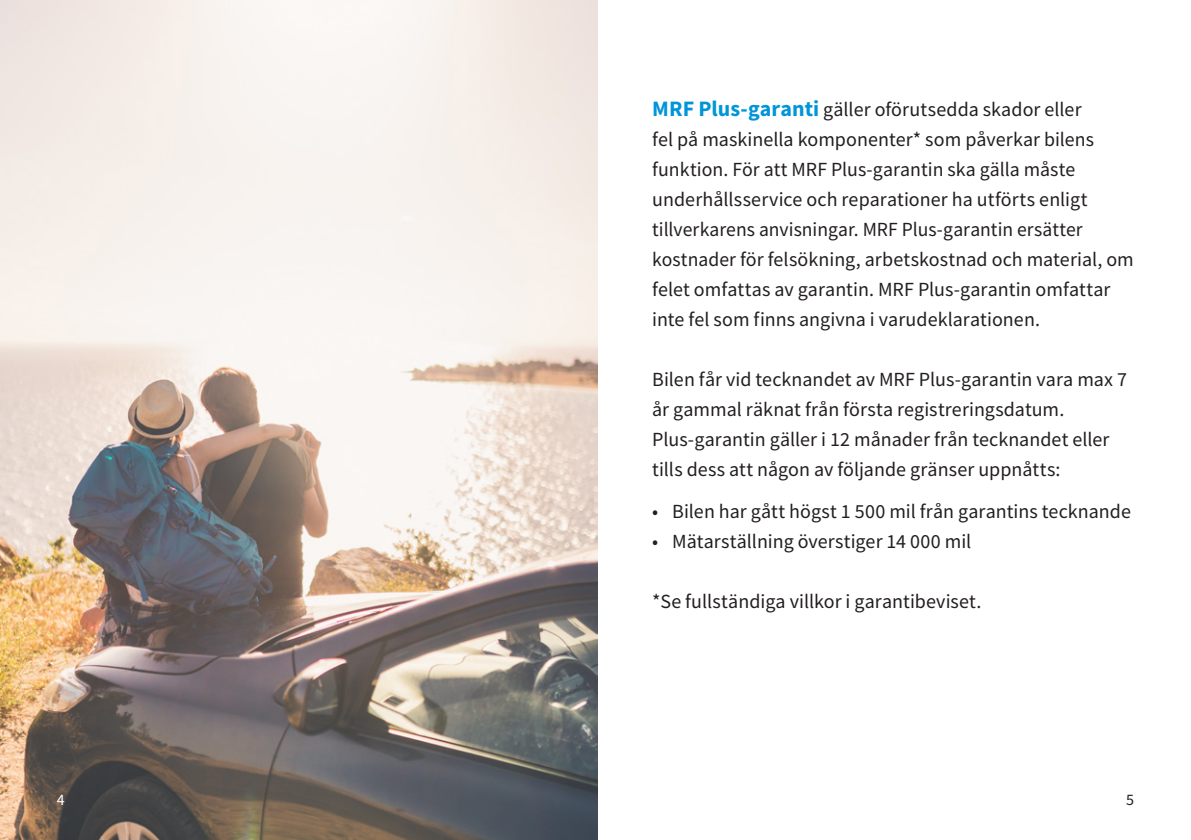
<style>
.page{position:relative;width:1191px;height:840px;background:#fff}
.page>*{position:absolute;margin:0;border:0;box-sizing:border-box;transform-origin:0 0}
.Brödtext{font:20px/30px "Source Sans Pro";letter-spacing:.005em;color:#231f20}
.t1{font:16px "Source Sans Pro";color:#231f20}
.t2{font:16px "Source Sans Pro";color:#fff}
.s1{font-weight:700;font-size:22px;color:#0095d9}
</style>
<div class="page">
<img style="left:0;top:0;width:597px;height:839px">
<p class="t2" style="left:57px;top:788px;width:9px">4</p>
<p class="Brödtext" style="left:652px;top:94px;width:483px"><span class="s1">MRF Plus-garanti</span> gäller oförutsedda skador eller<br>fel på maskinella komponenter* som påverkar bilens funktion. För att MRF Plus-garantin ska gälla måste underhållsservice och reparationer ha utförts enligt tillverkarens anvisningar. MRF Plus-garantin ersätter kostnader för felsökning, arbetskostnad och material, om felet omfattas av garantin. MRF Plus-garantin omfattar inte fel som finns angivna i varudeklarationen.</p>
<p class="Brödtext" style="left:652px;top:364px;width:476px">Bilen får vid tecknandet av MRF Plus-garantin vara max 7 år gammal räknat från första registreringsdatum.<br>Plus-garantin gäller i 12 månader från tecknandet eller tills dess att någon av följande gränser uppnåtts:</p>
<p class="Brödtext" style="left:652px;top:495px;width:480px">• Bilen har gått högst 1 500 mil från garantins tecknande</p>
<p class="Brödtext" style="left:652px;top:525px;width:320px">• Mätarställning överstiger 14 000 mil</p>
<p class="Brödtext" style="left:652px;top:585px;width:330px">*Se fullständiga villkor i garantibeviset.</p>
<p class="t1" style="left:1126px;top:788px;width:9px">5</p>
</div>
